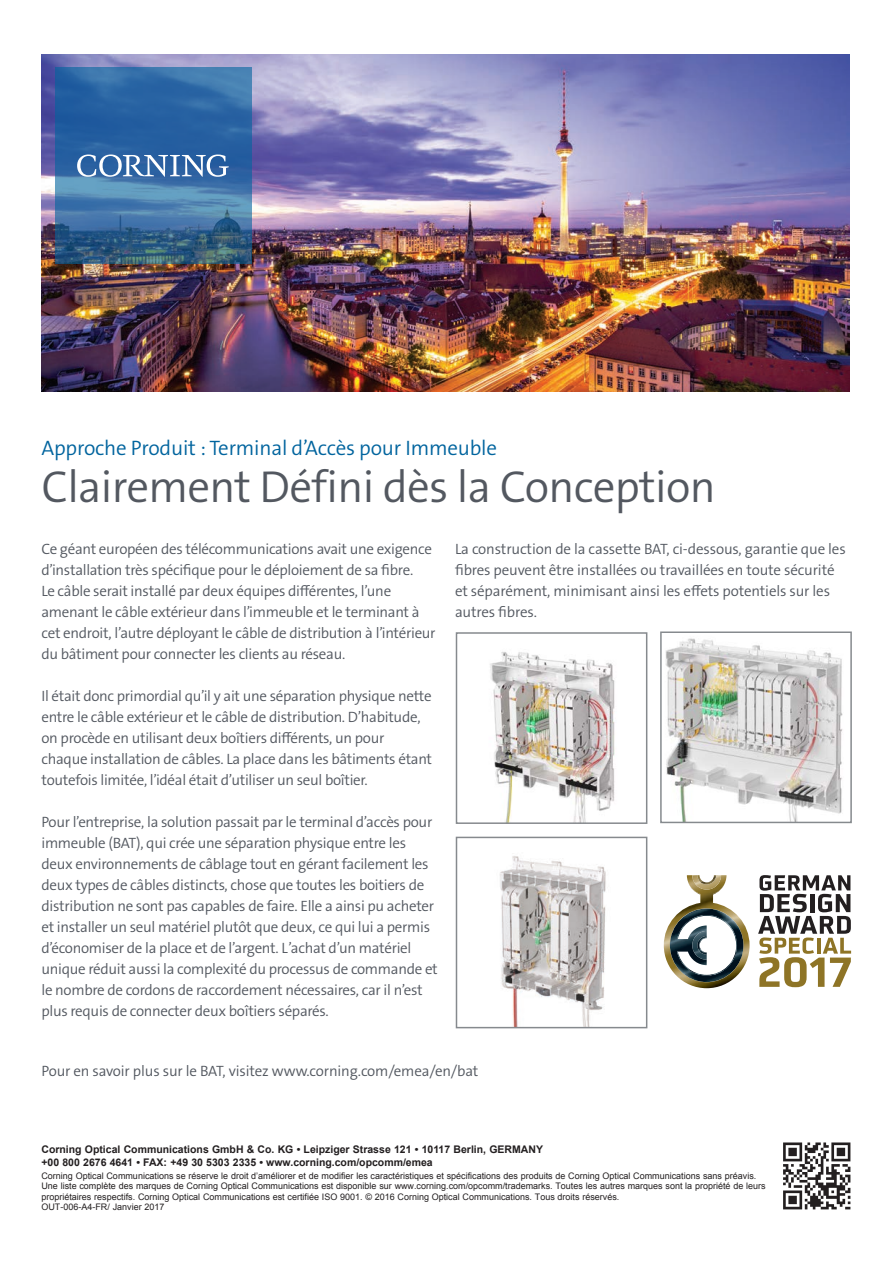
<style>
.page{position:relative;width:893px;height:1263px;background:#fff}
.page>*{position:absolute;margin:0;border:0;box-sizing:border-box;transform-origin:0 0}
.t1{font:300 45px "The Sans B W4";letter-spacing:-.015em;color:#535860}
.t2{font:300 21px "The Sans B W4";letter-spacing:-.01em;color:#00649e}
.t3{font:300 15px/21px "The Sans B W4";letter-spacing:-.02em;color:#535860}
.t4{font:700 10.5px "Arial";color:#231f20}
.t5{font:9px/10.5px "Arial";color:#231f20}
</style>
<div class="page">
<img style="left:41px;top:54px;width:809px;height:338px">
<svg style="left:55px;top:68px;width:196px;height:196px;background:#366b9f"></svg>
<svg style="left:77px;top:154px;width:152px;height:23px"></svg>
<img style="left:783px;top:1142px;width:68px;height:68px">
<img style="left:664px;top:875px;width:86px;height:113px">
<svg style="left:692px;top:875px;width:29px;height:14px"></svg>
<img style="left:697px;top:875px;width:19px;height:9px">
<svg style="left:670px;top:908px;width:74px;height:74px"></svg>
<svg style="left:758px;top:875px;width:93px;height:112px"></svg>
<img style="left:490px;top:652px;width:125px;height:169px">
<div style="left:456px;top:632px;width:191px;height:192px;border:2px solid #868a8e"></div>
<img style="left:499px;top:856px;width:107px;height:169px">
<div style="left:456px;top:837px;width:191px;height:191px;border:2px solid #868a8e"></div>
<img style="left:665px;top:638px;width:178px;height:182px">
<div style="left:660px;top:631px;width:192px;height:192px;border:2px solid #868a8e"></div>
<p class="t2" style="left:41px;top:434px;width:457px">Approche Produit : Terminal d’Accès pour Immeuble</p>
<p class="t1" style="left:41px;top:458px;width:676px">Clairement Défini dès la Conception</p>
<p class="t3" style="left:41px;top:539px;width:396px">Ce géant européen des télécommunications avait une exigence d’installation très spécifique pour le déploiement de sa fibre.<br>Le câble serait installé par deux équipes différentes, l’une amenant le câble extérieur dans l’immeuble et le terminant à cet endroit, l’autre déployant le câble de distribution à l’intérieur du bâtiment pour connecter les clients au réseau.</p>
<p class="t3" style="left:41px;top:686px;width:392px">Il était donc primordial qu’il y ait une séparation physique nette entre le câble extérieur et le câble de distribution. D’habitude, on procède en utilisant deux boîtiers différents, un pour chaque installation de câbles. La place dans les bâtiments étant toutefois limitée, l’idéal était d’utiliser un seul boîtier.</p>
<p class="t3" style="left:41px;top:812px;width:398px">Pour l’entreprise, la solution passait par le terminal d’accès pour immeuble (BAT), qui crée une séparation physique entre les deux environnements de câblage tout en gérant facilement les deux types de câbles distincts, chose que toutes les boitiers de distribution ne sont pas capables de faire. Elle a ainsi pu acheter et installer un seul matériel plutôt que deux, ce qui lui a permis d’économiser de la place et de l’argent. L ’achat d’un matériel unique réduit aussi la complexité du processus de commande et le nombre de cordons de raccordement nécessaires, car il n’est plus requis de connecter deux boîtiers séparés.</p>
<p class="t3" style="left:455px;top:539px;width:392px">La construction de la cassette BAT, ci-dessous, garantie que les fibres peuvent être installées ou travaillées en toute sécurité et séparément, minimisant ainsi les effets potentiels sur les autres fibres.</p>
<p class="t3" style="left:41px;top:1060px;width:438px">Pour en savoir plus sur le BAT, visitez www.corning.com/emea/en/bat</p>
<p class="t4" style="left:41px;top:1143px;width:503px">Corning Optical Communications GmbH &amp; Co. KG • Leipziger Strasse 121 • 10117 Berlin, GERMANY</p>
<p class="t4" style="left:41px;top:1155px;width:393px">+00 800 2676 4641 • FAX: +49 30 5303 2335 • www.corning.com/opcomm/emea</p>
<p class="t5" style="left:41px;top:1170px;width:726px">Corning Optical Communications se réserve le droit d’améliorer et de modifier les caractéristiques et spécifications des produits de Corning Optical Communications sans préavis.<br>Une liste complète des marques de Corning Optical Communications est disponible sur www.corning.com/opcomm/trademarks. Toutes les autres marques sont la propriété de leurs propriétaires respectifs. Corning Optical Communications est certifiée ISO 9001. © 2016 Corning Optical Communications. Tous droits réservés.<br>OUT-006-A4-FR/ Janvier 2017</p>
</div>
